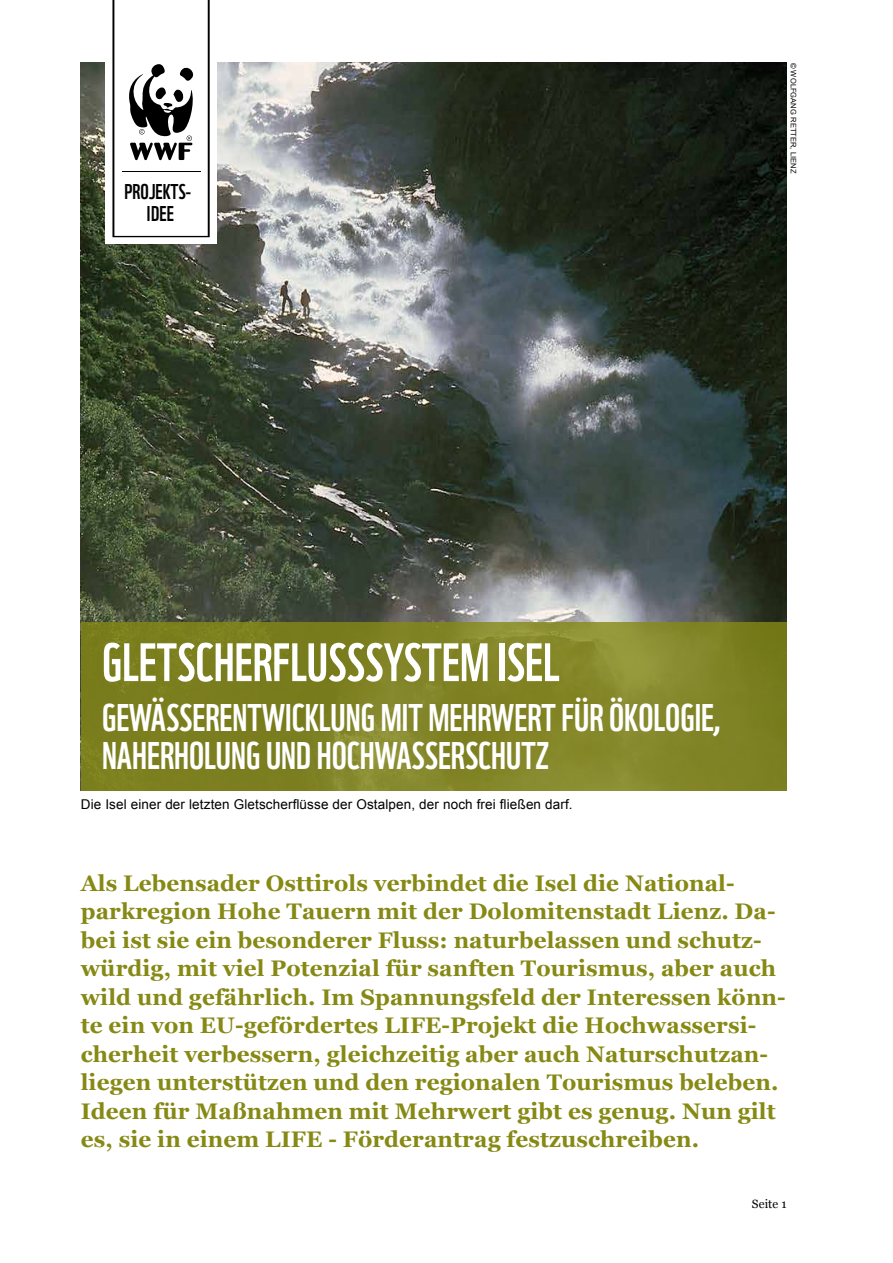
<style>
.page{position:relative;width:893px;height:1263px;background:#fff}
.page>*{position:absolute;margin:0;border:0;box-sizing:border-box;transform-origin:0 0}
.t1{font:52.5px "WWF";color:#fff}
.t2{font:37.5px/37.5px "WWF";color:#fff}
.t3{font:700 22.5px/28.5px "Georgia";letter-spacing:.005em;color:#868914}
.t4{font:20.85px/21.8px "WWF";color:#000;text-align:center}
.t5{font:13.5px "Arial";letter-spacing:.01em;color:#000}
.t6{font:12px "Georgia";letter-spacing:.01em;color:#000}
.t7{font:7.5px "Arial";letter-spacing:.01em;color:#000}
</style>
<div class="page">
<img style="left:81px;top:63px;width:706px;height:728px">
<svg style="left:81px;top:622px;width:706px;height:168px;background:#808324"></svg>
<div style="left:105px;top:0;width:112px;height:244px;background:#fff"></div>
<svg style="left:112px;top:0;width:98px;height:237px"></svg>
<p class="t4" style="left:125px;top:179px;width:68px">PROJEKTS-<br>IDEE</p>
<p class="t7" style="left:798px;top:63px;width:112px;rotate:90deg">© WOLFGANG RETTER, LIENZ</p>
<h1 class="t1" style="left:102px;top:621px;width:459px">GLETSCHERFLUSSSYSTEM ISEL</h1>
<h2 class="t2" style="left:102px;top:695px;width:620px">GEWÄSSERENTWICKLUNG MIT MEHRWERT FÜR ÖKOLOGIE,<br>NAHERHOLUNG UND HOCHWASSERSCHUTZ</h2>
<p class="t5" style="left:81px;top:795px;width:493px">Die Isel einer der letzten Gletscherflüsse der Ostalpen, der noch frei fließen darf.</p>
<p class="t3" style="left:81px;top:867px;width:706px">Als Lebensader Osttirols verbindet die Isel die National&shy;parkregion Hohe Tauern mit der Dolomitenstadt Lienz. Da&shy;bei ist sie ein besonderer Fluss: naturbelassen und schutz&shy;würdig, mit viel Potenzial für sanften Tourismus, aber auch wild und gefährlich. Im Spannungsfeld der Interessen könn&shy;te ein von EU-gefördertes LIFE-Projekt die Hochwassersi&shy;cherheit verbessern, gleichzeitig aber auch Naturschutzan&shy;liegen unterstützen und den regionalen Tourismus beleben.<br>Ideen für Maßnahmen mit Mehrwert gibt es genug. Nun gilt es, sie in einem LIFE - Förderantrag festzuschreiben.</p>
<p class="t6" style="left:752px;top:1195px;width:36px">Seite 1</p>
</div>
